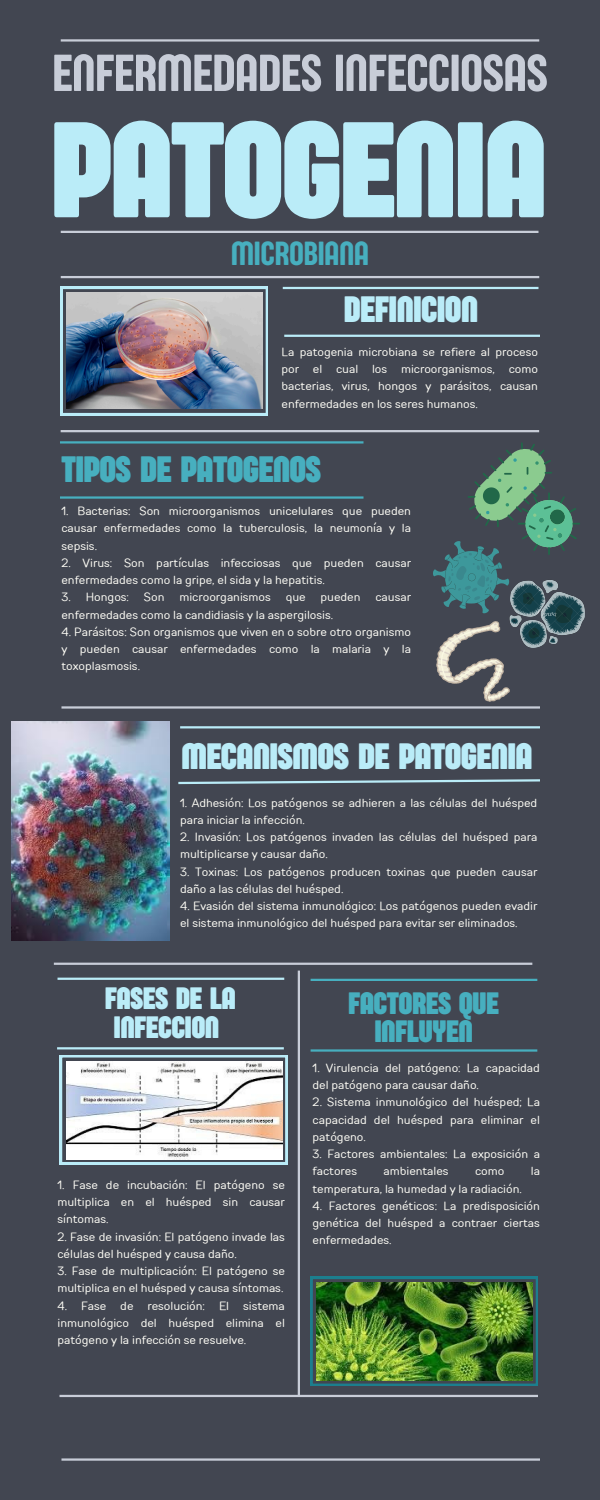
<style>
.page{position:relative;width:600px;height:1500px;background:#424651}
.page>*{position:absolute;margin:0;border:0;box-sizing:border-box;transform-origin:0 0}
.t1{font:700 140.6px "Sugo Pro Display";color:#baecf8}
.t2{font:53.7px "Sugo Pro Display";color:#c8cdd8}
.t3{font:700 38px "Sugo Pro Display";color:#baecf8}
.t4{font:700 38px "Sugo Pro Display";color:#47afbf}
.t5{font:34.6px "Sugo Pro Display";color:#47afbf}
.t6{font:700 32px/28.5px "Sugo Pro Display";color:#47afbf;text-align:center}
.t7{font:700 32px/28.5px "Sugo Pro Display";color:#baecf8}
.t8{font:12px/17.2px "TT Rounds Neue";color:#fffef7}
</style>
<div class="page">
<hr style="left:61px;top:231px;width:478px;height:2px;background:#c8cdd8">
<hr style="left:61px;top:276px;width:478px;height:2px;background:#c8cdd8">
<hr style="left:61px;top:39px;width:478px;height:3px;background:#c8cdd8">
<svg style="left:61px;top:287px;width:207px;height:128px"></svg>
<img style="left:66px;top:292px;width:197px;height:117px">
<hr style="left:284px;top:335px;width:256px;height:2px;background:#baecf8">
<hr style="left:61px;top:430px;width:478px;height:2px;background:#c8cdd8">
<hr style="left:283px;top:287px;width:256px;height:2px;background:#baecf8">
<svg style="left:60px;top:1055px;width:227px;height:109px"></svg>
<img style="left:66px;top:1061px;width:216px;height:99px">
<hr style="left:54px;top:963px;width:478px;height:2px;background:#c8cdd8">
<hr style="left:60px;top:496px;width:304px;height:3px;background:#47afbf">
<hr style="left:60px;top:441px;width:304px;height:3px;background:#47afbf">
<hr style="left:61px;top:706px;width:479px;height:3px;background:#c8cdd8">
<svg style="left:178px;top:779px;width:362px;height:6px"></svg>
<hr style="left:180px;top:726px;width:360px;height:2px;background:#baecf8">
<hr style="left:58px;top:978px;width:226px;height:2px;background:#baecf8">
<hr style="left:57px;top:1047px;width:227px;height:2px;background:#baecf8">
<hr style="left:59px;top:1395px;width:479px;height:2px;background:#c8cdd8">
<svg style="left:311px;top:1277px;width:227px;height:109px"></svg>
<img style="left:316px;top:1282px;width:216px;height:98px">
<hr style="left:311px;top:1049px;width:226px;height:3px;background:#47afbf">
<hr style="left:311px;top:979px;width:226px;height:2px;background:#47afbf">
<hr style="left:298px;top:971px;width:2px;height:425px;background:#c8cdd8">
<hr style="left:61px;top:1458px;width:479px;height:3px;background:#c8cdd8">
<svg style="left:433px;top:442px;width:147px;height:172px"></svg>
<img style="left:510px;top:579px;width:75px;height:68px">
<img style="left:436px;top:622px;width:74px;height:79px">
<img style="left:12px;top:721px;width:158px;height:220px">
<h2 class="t2" style="left:52px;top:42px;width:497px">ENFERMEDADES INFECCIOSAS</h2>
<p class="t1" style="left:52px;top:89px;width:496px">PATOGENIA</p>
<p class="t5" style="left:231px;top:233px;width:139px">MICROBIANA</p>
<p class="t3" style="left:344px;top:287px;width:135px">DEFINICION</p>
<p class="t8" style="left:282px;top:343px;width:258px;text-align:justify">La patogenia microbiana se refiere al proceso por el cual los microorganismos, como bacterias, virus, hongos y parásitos, causan enfermedades en los seres humanos.</p>
<p class="t4" style="left:62px;top:447px;width:261px">TIPOS DE PATOGENOS</p>
<p class="t8" style="left:61px;top:503px;width:351px;text-align:justify">1. Bacterias: Son microorganismos unicelulares que pueden causar enfermedades como la tuberculosis, la neumonía y la sepsis.</p>
<h3 class="t8" style="left:61px;top:554px;width:351px">2. Virus: Son partículas infecciosas que pueden causar enfermedades como la gripe, el sida y la hepatitis.</h3>
<p class="t8" style="left:61px;top:589px;width:351px">3. Hongos: Son microorganismos que pueden causar enfermedades como la candidiasis y la aspergilosis.</p>
<p class="t8" style="left:61px;top:623px;width:351px;text-align:justify">4. Parásitos: Son organismos que viven en o sobre otro organismo y pueden causar enfermedades como la malaria y la toxoplasmosis.</p>
<p class="t3" style="left:182px;top:735px;width:352px">MECANISMOS DE PATOGENIA</p>
<p class="t8" style="left:180px;top:794px;width:359px">1. Adhesión: Los patógenos se adhieren a las células del huésped para iniciar la infección.</p>
<p class="t8" style="left:180px;top:829px;width:359px">2. Invasión: Los patógenos invaden las células del huésped para multiplicarse y causar daño.</p>
<p class="t8" style="left:180px;top:863px;width:359px">3. Toxinas: Los patógenos producen toxinas que pueden causar daño a las células del huésped.</p>
<p class="t8" style="left:180px;top:898px;width:359px">4. Evasión del sistema inmunológico: Los patógenos pueden evadir el sistema inmunológico del huésped para evitar ser eliminados.</p>
<h3 class="t7" style="left:105px;top:984px;width:132px">FASES DE LA<br>INFECCION</h3>
<p class="t8" style="left:58px;top:1176px;width:229px;text-align:justify">1. Fase de incubación: El patógeno se multiplica en el huésped sin causar síntomas.</p>
<p class="t8" style="left:58px;top:1228px;width:229px">2. Fase de invasión: El patógeno invade las células del huésped y causa daño.</p>
<p class="t8" style="left:58px;top:1263px;width:229px">3. Fase de multiplicación: El patógeno se multiplica en el huésped y causa síntomas.</p>
<p class="t8" style="left:58px;top:1297px;width:229px;text-align:justify">4. Fase de resolución: El sistema inmunológico del huésped elimina el patógeno y la infección se resuelve.</p>
<p class="t6" style="left:349px;top:989px;width:152px">FACTORES QUE<br>INFLUYEN</p>
<p class="t8" style="left:313px;top:1059px;width:229px">1. Virulencia del patógeno: La capacidad del patógeno para causar daño.</p>
<p class="t8" style="left:313px;top:1094px;width:229px;text-align:justify">2. Sistema inmunológico del huésped; La capacidad del huésped para eliminar el patógeno.</p>
<h3 class="t8" style="left:313px;top:1146px;width:229px">3. Factores ambientales: La exposición a factores</h3>
<h3 class="t8" style="left:384px;top:1163px;width:67px">ambientales</h3>
<h3 class="t8" style="left:475px;top:1163px;width:31px">como</h3>
<h3 class="t8" style="left:531px;top:1163px;width:11px">la</h3>
<h3 class="t8" style="left:313px;top:1180px;width:211px">temperatura, la humedad y la radiación.</h3>
<p class="t8" style="left:313px;top:1197px;width:229px;text-align:justify">4. Factores genéticos: La predisposición genética del huésped a contraer ciertas enfermedades.</p>
</div>
